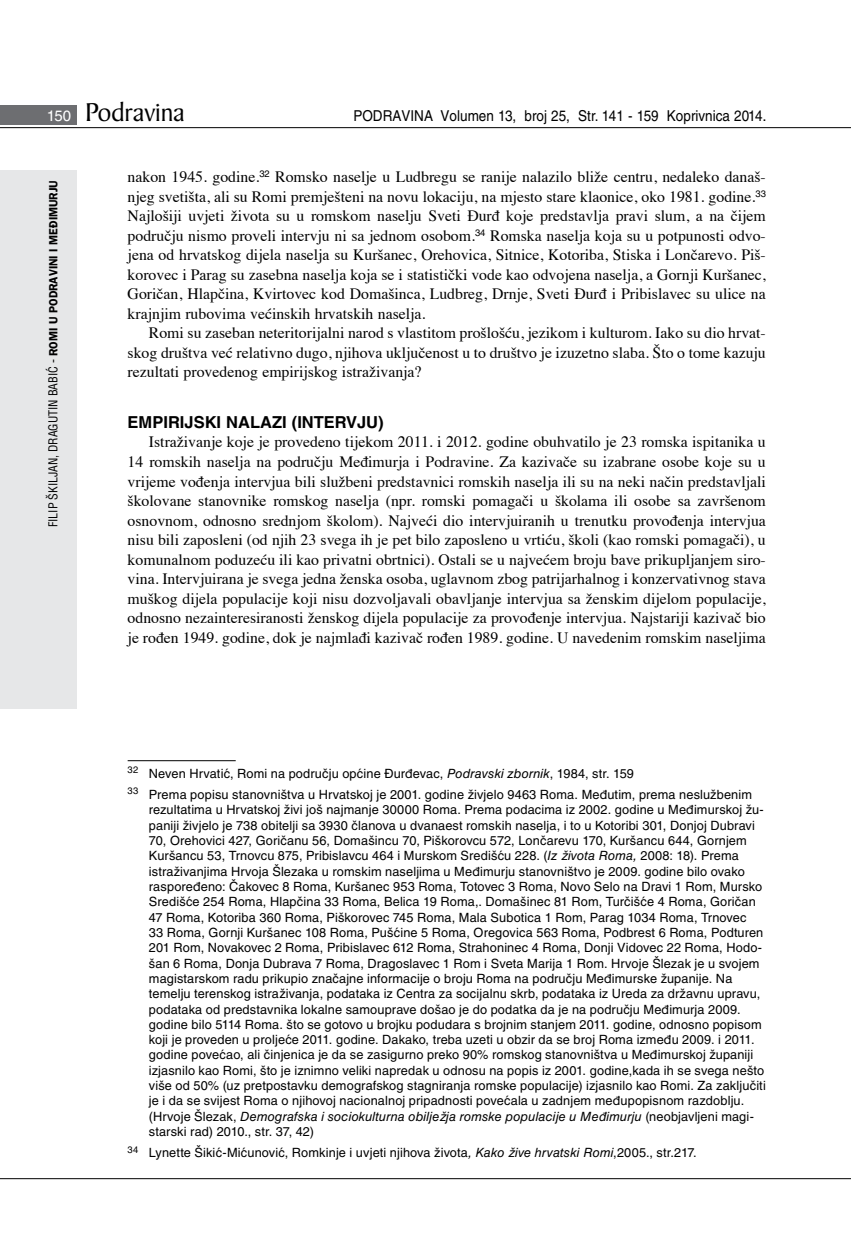
<style>
.page{position:relative;width:851px;height:1234px;background:#fff}
.page>*{position:absolute;margin:0;border:0;box-sizing:border-box;transform-origin:0 0}
.t1{font:27.6px "Baker Signet BT";color:#000}
.t2{font:700 16.5px "Helvetica LT Skin 29";color:#000}
.t3{font:15.75px/19.5px "Times";color:#000;text-align:justify}
.t4{font:15px "Helvetica LT Skin 29";color:#000;scale:.9 1}
.t5{font:12.75px/15.3px "Helvetica LT Skin 29";letter-spacing:.01em;color:#000}
.t6{font:condensed 12px "Helvetica LT Skin 29";letter-spacing:-.005em;color:#000}
.s1{font-family:"Helvetica LT Skin 29";font-size:15px;color:#fff}
.s2{font-family:"ITC Franklin Gothic Skin 29";font-weight:600;font-stretch:normal}
.s3{font-style:italic}
</style>
<div class="page">
<div style="left:0;top:170px;width:77px;height:538px;background:#e6e7e8"></div>
<div style="left:0;top:105px;width:77px;height:19px;background:#6d6e71"></div>
<hr style="left:0;top:127px;width:850px;height:1px;background:#000">
<hr style="left:0;top:1177px;width:850px;height:1px;background:#000">
<hr style="left:128px;top:760px;width:108px;height:1px;background:#000">
<h1 class="t1" style="left:47px;top:95px;width:139px"><span class="s1">150</span> Podravina</h1>
<p class="t4" style="left:353px;top:107px;width:460px">PODRAVINA Volumen 13, broj 25, Str. 141 - 159 Koprivnica 2014.</p>
<p class="t6" style="left:46px;top:527px;width:347px;rotate:-90deg">fILIP ŠKILJAN, DRAGUTIN BABIĆ - <span class="s2">Romi u Podravini i Međimurju</span></p>
<p class="t3" style="left:128px;top:166px;width:639px">nakon 1945. godine.<sup>32</sup> Romsko naselje u Ludbregu se ranije nalazilo bliže centru, nedaleko današ&shy;njeg svetišta, ali su Romi premješteni na novu lokaciju, na mjesto stare klaonice, oko 1981. godine.<sup>33<br></sup>Najlošiji uvjeti života su u romskom naselju Sveti Đurđ koje predstavlja pravi slum, a na čijem području nismo proveli intervju ni sa jednom osobom.<sup>34</sup> Romska naselja koja su u potpunosti odvo&shy;jena od hrvatskog dijela naselja su Kuršanec, Orehovica, Sitnice, Kotoriba, Stiska i Lončarevo. Piš&shy;korovec i Parag su zasebna naselja koja se i statistički vode kao odvojena naselja, a Gornji Kuršanec, Goričan, Hlapčina, Kvirtovec kod Domašinca, Ludbreg, Drnje, Sveti Đurđ i Pribislavec su ulice na krajnjim rubovima većinskih hrvatskih naselja.</p>
<p class="t3" style="left:128px;top:321px;width:639px;text-indent:21px">Romi su zaseban neteritorijalni narod s vlastitom prošlošću, jezikom i kulturom. Iako su dio hrvat&shy;skog društva već relativno dugo, njihova uključenost u to društvo je izuzetno slaba. Što o tome kazuju rezultati provedenog empirijskog istraživanja?</p>
<p class="t2" style="left:128px;top:412px;width:21px">EMPIRI</p>
<p class="t2" style="left:184px;top:412px;width:19px">JSKI</p>
<p class="t2" style="left:226px;top:412px;width:11px">NALAZI</p>
<p class="t2" style="left:292px;top:412px;width:44px">(INTERV</p>
<p class="t2" style="left:357px;top:412px;width:28px">JU)</p>
<p class="t3" style="left:128px;top:431px;width:639px;text-indent:21px">Istraživanje koje je provedeno tijekom 2011. i 2012. godine obuhvatilo je 23 romska ispitanika u 14 romskih naselja na području Međimurja i Podravine. Za kazivače su izabrane osobe koje su u vrijeme vođenja intervjua bili službeni predstavnici romskih naselja ili su na neki način predstavljali školovane stanovnike romskog naselja (npr. romski pomagači u školama ili osobe sa završenom osnovnom, odnosno srednjom školom). Najveći dio intervjuiranih u trenutku provođenja intervjua nisu bili zaposleni (od njih 23 svega ih je pet bilo zaposleno u vrtiću, školi (kao romski pomagači), u komunalnom poduzeću ili kao privatni obrtnici). Ostali se u najvećem broju bave prikupljanjem siro&shy;vina. Intervjuirana je svega jedna ženska osoba, uglavnom zbog patrijarhalnog i konzervativnog stava muškog dijela populacije koji nisu dozvoljavali obavljanje intervjua sa ženskim dijelom populacije, odnosno nezainteresiranosti ženskog dijela populacije za provođenje intervjua. Najstariji kazivač bio je rođen 1949. godine, dok je najmlađi kazivač rođen 1989. godine. U navedenim romskim naseljima</p>
<p class="t5" style="left:128px;top:762px;width:625px;line-height:21.3px"><sup>32</sup> Neven Hrvatić, Romi na području općine Đurđevac, <span class="s3">Podravski zbornik</span>, 1984, str. 159<br><sup>33</sup> Prema popisu stanovništva u Hrvatskoj je 2001. godine živjelo 9463 Roma. Međutim, prema neslužbenim</p>
<p class="t5" style="left:149px;top:802px;width:618px">rezultatima u Hrvatskoj živi još najmanje 30000 Roma. Prema podacima iz 2002. godine u Međimurskoj žu&shy;paniji živjelo je 738 obitelji sa 3930 članova u dvanaest romskih naselja, i to u Kotoribi 301, Donjoj Dubravi 70, Orehovici 427, Goričanu 56, Domašincu 70, Piškorovcu 572, Lončarevu 170, Kuršancu 644, Gornjem Kuršancu 53, Trnovcu 875, Pribislavcu 464 i Murskom Središću 228. (<span class="s3">Iz života Roma,</span> 2008: 18). Prema istraživanjima Hrvoja Šlezaka u romskim naseljima u Međimurju stanovništvo je 2009. godine bilo ovako raspoređeno: Čakovec 8 Roma, Kuršanec 953 Roma, Totovec 3 Roma, Novo Selo na Dravi 1 Rom, Mursko Središće 254 Roma, Hlapčina 33 Roma, Belica 19 Roma,. Domašinec 81 Rom, Turčišće 4 Roma, Goričan 47 Roma, Kotoriba 360 Roma, Piškorovec 745 Roma, Mala Subotica 1 Rom, Parag 1034 Roma, Trnovec<br>33 Roma, Gornji Kuršanec 108 Roma, Pušćine 5 Roma, Oregovica 563 Roma, Podbrest 6 Roma, Podturen 201 Rom, Novakovec 2 Roma, Pribislavec 612 Roma, Strahoninec 4 Roma, Donji Vidovec 22 Roma, Hodo&shy;šan 6 Roma, Donja Dubrava 7 Roma, Dragoslavec 1 Rom i Sveta Marija 1 Rom. Hrvoje Šlezak je u svojem magistarskom radu prikupio značajne informacije o broju Roma na području Međimurske županije. Na temelju terenskog istraživanja, podataka iz Centra za socijalnu skrb, podataka iz Ureda za državnu upravu, podataka od predstavnika lokalne samouprave došao je do podatka da je na području Međimurja 2009. godine bilo 5114 Roma. što se gotovo u brojku podudara s brojnim stanjem 2011. godine, odnosno popisom koji je proveden u proljeće 2011. godine. Dakako, treba uzeti u obzir da se broj Roma između 2009. i 2011. godine povećao, ali činjenica je da se zasigurno preko 90% romskog stanovništva u Međimurskoj županiji izjasnilo kao Romi, što je iznimno veliki napredak u odnosu na popis iz 2001. godine,kada ih se svega nešto više od 50% (uz pretpostavku demografskog stagniranja romske populacije) izjasnilo kao Romi. Za zaključiti je i da se svijest Roma o njihovoj nacionalnoj pripadnosti povećala u zadnjem međupopisnom razdoblju. (Hrvoje Šlezak, <span class="s3">Demografska i sociokulturna obilježja romske populacije u Međimurju</span> (neobjavljeni magi&shy;starski rad) 2010., str. 37, 42)</p>
<p class="t5" style="left:128px;top:1144px;width:570px"><sup>34</sup> Lynette Šikić-Mićunović, Romkinje i uvjeti njihova života<span class="s3">, Kako žive hrvatski Romi</span>,2005., str.217.</p>
</div>
